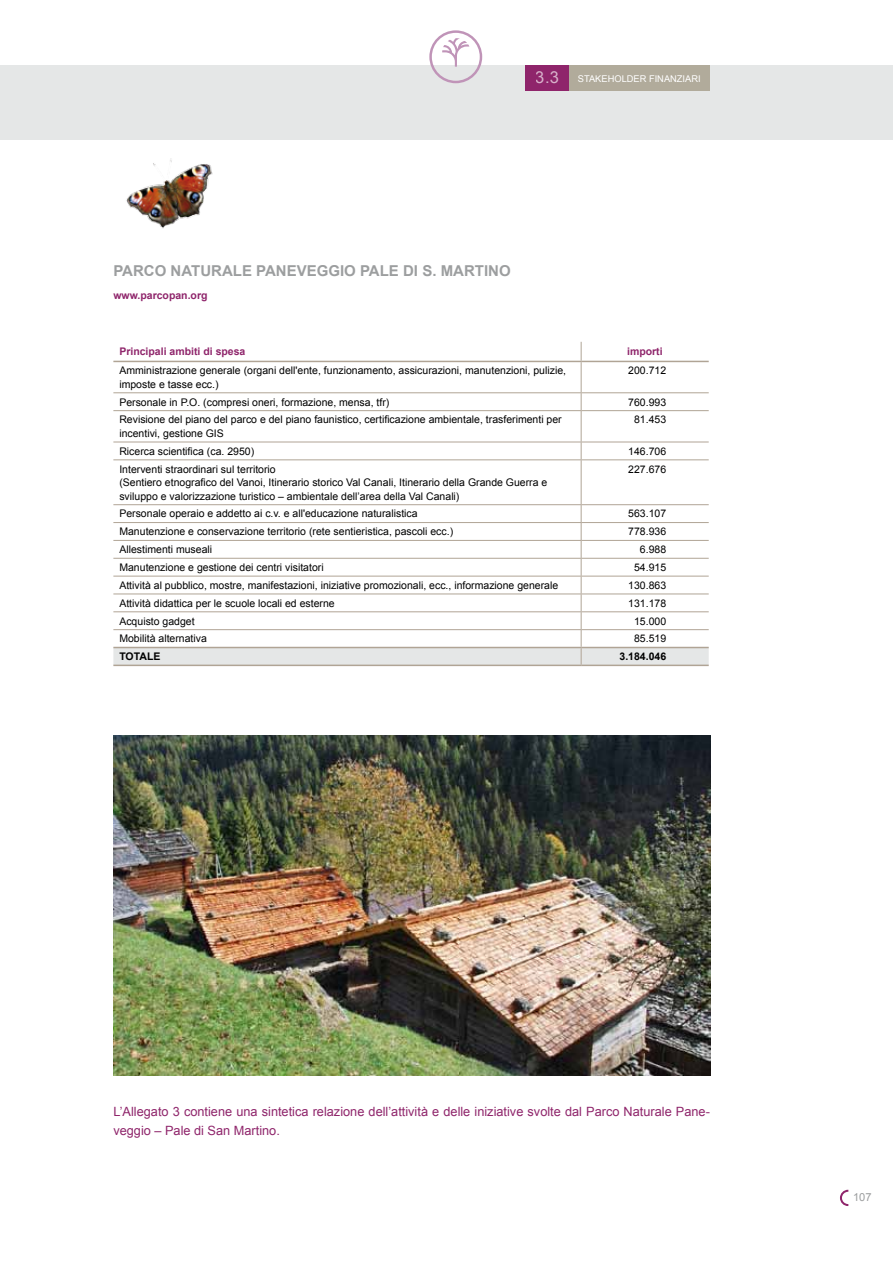
<style>
.page{position:relative;width:893px;height:1263px;background:#fff}
.page>*{position:absolute;margin:0;border:0;box-sizing:border-box;transform-origin:0 0}
.t1{font:700 15px "Arial";color:#9c9e9f}
.t2{font:12.75px/19.5px "Arial";color:#8f256b}
.t3{font:11.1px "Arial";color:#9c9e9f}
.t4{font:10.5px/13.5px "Arial";color:#000}
.t5{font:700 10.5px "Arial";color:#8f256b}
.t6{font:700 10.5px "Arial";color:#000}
.t7{font:9.3px "Arial";color:#fff}
.s1{font-size:16.5px}
</style>
<div class="page">
<div style="left:0;top:65px;width:893px;height:74px;background:#e5e7e7"></div>
<svg style="left:840px;top:1190px;width:8px;height:16px"></svg>
<div style="left:568px;top:65px;width:142px;height:25px;background:#b1ab9b"></div>
<div style="left:526px;top:65px;width:43px;height:25px;background:#8f256b"></div>
<svg style="left:429px;top:30px;width:53px;height:53px"></svg>
<img style="left:126px;top:158px;width:87px;height:71px">
<img style="left:113px;top:736px;width:597px;height:340px">
<svg style="left:581px;top:342px;width:1px;height:19px"></svg>
<hr style="left:581px;top:362px;width:1px;height:30px;background:#b0a495">
<hr style="left:113px;top:392px;width:468px;height:1px;background:#b0a495">
<hr style="left:581px;top:392px;width:128px;height:1px;background:#b0a495">
<svg style="left:581px;top:393px;width:1px;height:17px"></svg>
<hr style="left:113px;top:410px;width:468px;height:1px;background:#b0a495">
<hr style="left:581px;top:410px;width:128px;height:1px;background:#b0a495">
<hr style="left:581px;top:411px;width:1px;height:31px;background:#b0a495">
<hr style="left:113px;top:442px;width:468px;height:1px;background:#b0a495">
<hr style="left:581px;top:442px;width:128px;height:1px;background:#b0a495">
<svg style="left:581px;top:442px;width:1px;height:17px"></svg>
<hr style="left:113px;top:459px;width:468px;height:1px;background:#b0a495">
<hr style="left:581px;top:459px;width:128px;height:1px;background:#b0a495">
<hr style="left:581px;top:460px;width:1px;height:44px;background:#b0a495">
<hr style="left:113px;top:504px;width:468px;height:1px;background:#b0a495">
<hr style="left:581px;top:504px;width:128px;height:1px;background:#b0a495">
<svg style="left:113px;top:505px;width:596px;height:160px"></svg>
<hr style="left:113px;top:647px;width:468px;height:1px;background:#b0a495">
<hr style="left:581px;top:647px;width:128px;height:1px;background:#b0a495">
<hr style="left:113px;top:665px;width:468px;height:1px;background:#b0a495">
<hr style="left:581px;top:665px;width:128px;height:1px;background:#b0a495">
<hr style="left:113px;top:361px;width:468px;height:1px;background:#b0a495">
<hr style="left:581px;top:361px;width:128px;height:1px;background:#b0a495">
<p class="t7" style="left:536px;top:72px;width:166px"><span class="s1">3.3</span> STAKEHOLDER FINANZIARI</p>
<h1 class="t1" style="left:113px;top:261px;width:399px">PARCO NATURALE PANEVEGGIO PALE DI S. MARTINO</h1>
<p class="t5" style="left:113px;top:288px;width:96px">www.parcopan.org</p>
<p class="t5" style="left:119px;top:345px;width:128px">Principali ambiti di spesa</p>
<p class="t5" style="left:627px;top:345px;width:37px">importi</p>
<p class="t4" style="left:119px;top:364px;width:448px">Amministrazione generale (organi dell'ente, funzionamento, assicurazioni, manutenzioni, pulizie, imposte e tasse ecc.)</p>
<p class="t4" style="left:628px;top:364px;width:39px">200.712</p>
<p class="t4" style="left:119px;top:395px;width:271px">Personale in P.O. (compresi oneri, formazione, mensa, tfr)</p>
<p class="t4" style="left:628px;top:395px;width:39px">760.993</p>
<p class="t4" style="left:119px;top:413px;width:444px">Revisione del piano del parco e del piano faunistico, certificazione ambientale, trasferimenti per incentivi, gestione GIS</p>
<p class="t4" style="left:634px;top:413px;width:34px">81.453</p>
<p class="t4" style="left:119px;top:444px;width:136px">Ricerca scientifica (ca. 2950)</p>
<p class="t4" style="left:628px;top:444px;width:39px">146.706</p>
<p class="t4" style="left:119px;top:462px;width:429px">Interventi straordinari sul territorio<br>(Sentiero etnografico del Vanoi, Itinerario storico Val Canali, Itinerario della Grande Guerra e sviluppo e valorizzazione turistico – ambientale dell’area della Val Canali)</p>
<p class="t4" style="left:628px;top:462px;width:39px">227.676</p>
<p class="t4" style="left:119px;top:507px;width:300px">Personale operaio e addetto ai c.v. e all'educazione naturalistica</p>
<p class="t4" style="left:628px;top:507px;width:39px">563.107</p>
<p class="t4" style="left:119px;top:525px;width:335px">Manutenzione e conservazione territorio (rete sentieristica, pascoli ecc.)</p>
<p class="t4" style="left:628px;top:525px;width:39px">778.936</p>
<p class="t4" style="left:119px;top:543px;width:94px">Allestimenti museali</p>
<p class="t4" style="left:640px;top:543px;width:28px">6.988</p>
<p class="t4" style="left:119px;top:561px;width:206px">Manutenzione e gestione dei centri visitatori</p>
<p class="t4" style="left:634px;top:561px;width:34px">54.915</p>
<p class="t4" style="left:119px;top:578px;width:440px">Attività al pubblico, mostre, manifestazioni, iniziative promozionali, ecc., informazione generale</p>
<p class="t4" style="left:628px;top:578px;width:39px">130.863</p>
<p class="t4" style="left:119px;top:596px;width:217px">Attività didattica per le scuole locali ed esterne</p>
<p class="t4" style="left:628px;top:596px;width:39px">131.178</p>
<p class="t4" style="left:119px;top:614px;width:77px">Acquisto gadget</p>
<p class="t4" style="left:634px;top:614px;width:34px">15.000</p>
<p class="t4" style="left:119px;top:632px;width:89px">Mobilità alternativa</p>
<p class="t4" style="left:634px;top:632px;width:34px">85.519</p>
<p class="t6" style="left:119px;top:650px;width:43px">TOTALE</p>
<p class="t6" style="left:619px;top:650px;width:48px">3.184.046</p>
<p class="t2" style="left:113px;top:1102px;width:598px">L’Allegato 3 contiene una sintetica relazione dell’attività e delle iniziative svolte dal Parco Naturale Pane&shy;veggio – Pale di San Martino.</p>
<p class="t3" style="left:853px;top:1190px;width:20px">107</p>
</div>
